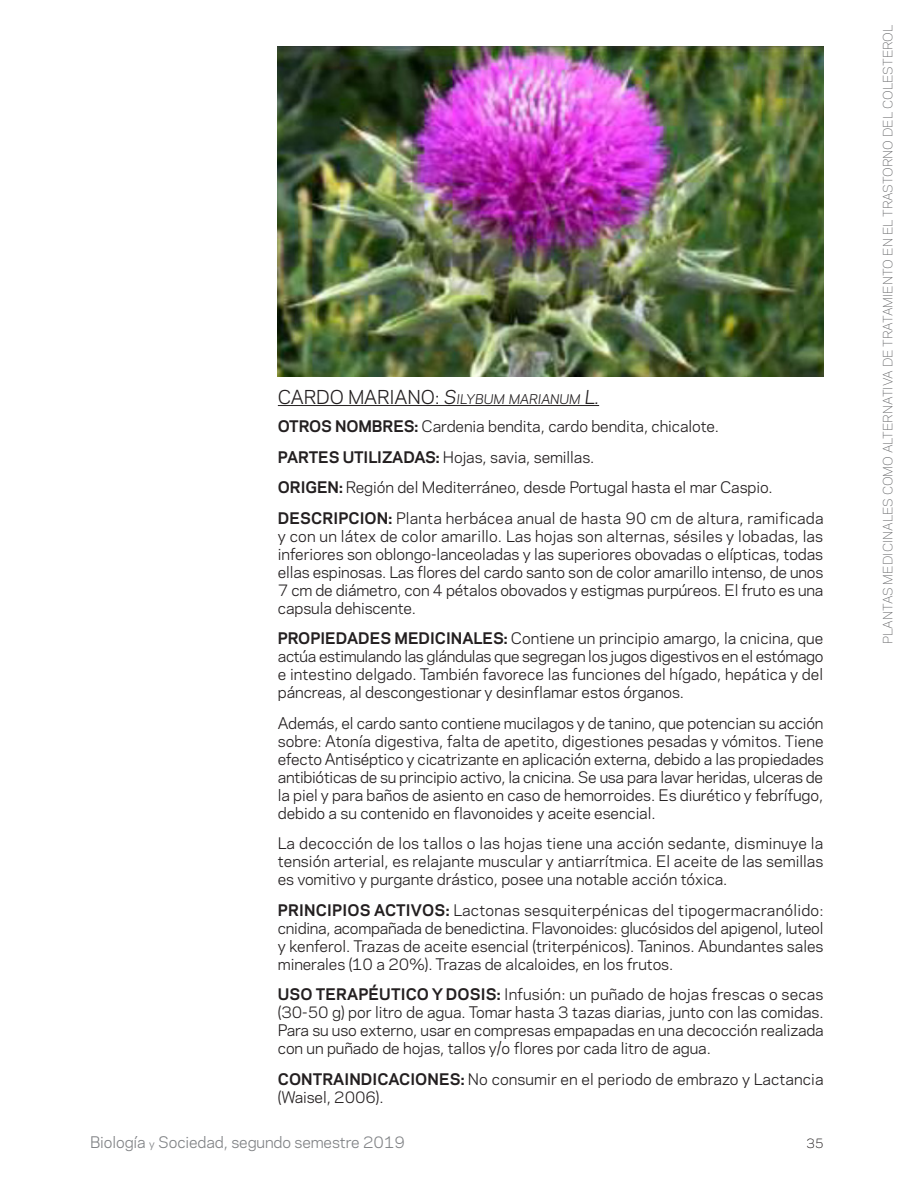
<style>
.page{position:relative;width:918px;height:1188px;background:#fff}
.page>*{position:absolute;margin:0;border:0;box-sizing:border-box;transform-origin:0 0}
.t1{font:18px "Galaxie Polaris";color:#231f20}
.t2{font:15px/18px "Galaxie Polaris";letter-spacing:-.005em;color:#231f20;text-align:justify}
.t3{font:15px "Galaxie Polaris";letter-spacing:-.005em;color:#808285}
.t4{font:italic 12.6px "Galaxie Polaris";letter-spacing:-.01em;color:#231f20}
.t5{font:300 12.15px "Galaxie Polaris";color:#231f20}
.t6{font:300 12px "Galaxie Polaris";color:#57585a}
.s1{font-style:normal;font-size:18px}
.s2{font-size:18px}
.s3{font-weight:700}
.s4{font-size:10.5px}
</style>
<div class="page">
<hr style="left:278px;top:405px;width:321px;height:1px;background:#231f20">
<img style="left:278px;top:46px;width:546px;height:330px">
<p class="t1" style="left:278px;top:383px;width:27px">CARDO</p>
<p class="t1" style="left:348px;top:383px;width:29px">MARIANO</p>
<p class="t4" style="left:435px;top:389px;width:166px"><span class="s1">:</span> <span class="s2">S</span>ILYBUM MARIANUM <span class="s2">L.</span></p>
<p class="t2" style="left:278px;top:417px;width:443px"><span class="s3">OTROS NOMBRES:</span> Cardenia bendita, cardo bendita, chicalote.</p>
<p class="t2" style="left:278px;top:447px;width:318px"><span class="s3">PARTES UTILIZADAS:</span> Hojas, savia, semillas.</p>
<p class="t2" style="left:278px;top:478px;width:496px"><span class="s3">ORIGEN:</span> Región del Mediterráneo, desde Portugal hasta el mar Caspio.</p>
<p class="t2" style="left:278px;top:508px;width:547px"><span class="s3">DESCRIPCION:</span> Planta herbácea anual de hasta 90 cm de altura, ramificada y con un látex de color amarillo. Las hojas son alternas, sésiles y lobadas, las inferiores son oblongo-lanceoladas y las superiores obovadas o elípticas, todas ellas espinosas. Las flores del cardo santo son de color amarillo intenso, de unos 7 cm de diámetro, con 4 pétalos obovados y estigmas purpúreos. El fruto es una capsula dehiscente.</p>
<p class="t2" style="left:278px;top:629px;width:547px"><span class="s3">PROPIEDADES MEDICINALES:</span> Contiene un principio amargo, la cnicina, que actúa estimulando las glándulas que segregan los jugos digestivos en el estómago e intestino delgado. También favorece las funciones del hígado, hepática y del páncreas, al descongestionar y desinflamar estos órganos.</p>
<p class="t2" style="left:278px;top:713px;width:547px">Además, el cardo santo contiene mucilagos y de tanino, que potencian su acción sobre: Atonía digestiva, falta de apetito, digestiones pesadas y vómitos. Tiene efecto Antiséptico y cicatrizante en aplicación externa, debido a las propiedades antibióticas de su principio activo, la cnicina. Se usa para lavar heridas, ulceras de la piel y para baños de asiento en caso de hemorroides. Es diurético y febrífugo, debido a su contenido en flavonoides y aceite esencial.</p>
<p class="t2" style="left:278px;top:834px;width:547px">La decocción de los tallos o las hojas tiene una acción sedante, disminuye la tensión arterial, es relajante muscular y antiarrítmica. El aceite de las semillas es vomitivo y purgante drástico, posee una notable acción tóxica.</p>
<p class="t2" style="left:278px;top:900px;width:547px"><span class="s3">PRINCIPIOS ACTIVOS:</span> Lactonas sesquiterpénicas del tipogermacranólido: cnidina, acompañada de benedictina. Flavonoides: glucósidos del apigenol, luteol y kenferol. Trazas de aceite esencial (triterpénicos). Taninos. Abundantes sales minerales (10 a 20%). Trazas de alcaloides, en los frutos.</p>
<p class="t2" style="left:278px;top:985px;width:547px"><span class="s3">USO TERAPÉUTICO Y DOSIS:</span> Infusión: un puñado de hojas frescas o secas (30-50 g) por litro de agua. Tomar hasta 3 tazas diarias, junto con las comidas.<br>Para su uso externo, usar en compresas empapadas en una decocción realizada con un puñado de hojas, tallos y/o flores por cada litro de agua.</p>
<p class="t2" style="left:278px;top:1069px;width:547px"><span class="s3">CONTRAINDICACIONES:</span> No consumir en el periodo de embrazo y Lactancia (Waisel, 2006).</p>
<p class="t3" style="left:90px;top:1131px;width:316px">Biología <span class="s4">y</span> Sociedad, segundo semestre 2019</p>
<p class="t5" style="left:807px;top:1134px;width:18px">35</p>
<p class="t6" style="left:879px;top:644px;width:620px;rotate:-90deg">Plantas Medicinales como alternativa de Tratamiento en el Trastorno del Colesterol</p>
</div>
